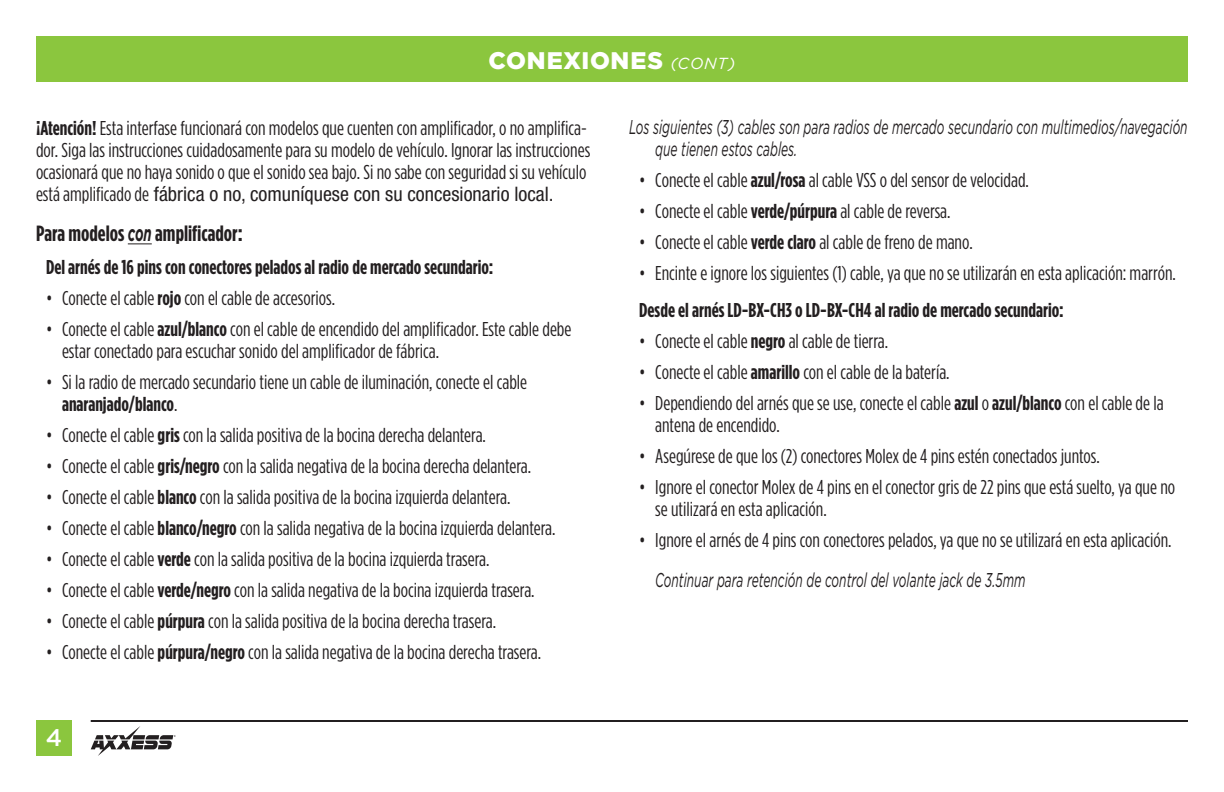
<style>
.page{position:relative;width:1224px;height:792px;background:#fff}
.page>*{position:absolute;margin:0;border:0;box-sizing:border-box;transform-origin:0 0}
.t1{font:900 24px "Gotham";letter-spacing:.03em;color:#fff}
.t2{font:500 24px "Gotham";color:#fff}
.t3{font:700 22px "Gotham Condensed";color:#231f20}
.t4{font:20px/22px "Gotham Condensed";color:#231f20}
.t5{font:italic 20px/22px "Gotham";color:#231f20;scale:.6 1}
.t6{font:700 20px "Gotham Condensed";color:#231f20}
.t7{font:condensed 20px "Helvetica Neue";color:#231f20}
.s1{font-weight:400;font-style:italic;font-size:16px}
.s2{font-weight:700}
.s3{font-family:"Gotham Condensed";font-stretch:normal}
.s4{font-family:"Gotham";font-style:italic}
</style>
<div class="page">
<div style="left:36px;top:36px;width:1152px;height:45px;background:#8bc63e"></div>
<div style="left:36px;top:720px;width:36px;height:36px;background:#8bc63e"></div>
<hr style="left:91px;top:720px;width:1097px;height:2px;background:#231f20">
<svg style="left:91px;top:726px;width:85px;height:30px"></svg>
<svg style="left:128px;top:244px;width:24px;height:1px"></svg>
<p class="t1" style="left:489px;top:46px;width:248px">CONEXIONES <span class="s1">(CONT)</span></p>
<p class="t4" style="left:36px;top:117px;width:556px"><span class="s2">¡Atención!</span> Esta interfase funcionará con modelos que cuenten con amplificador, o no amplifica&shy;dor. Siga las instrucciones cuidadosamente para su modelo de vehículo. Ignorar las instrucciones ocasionará que no haya sonido o que el sonido sea bajo. Si no sabe con seguridad si su vehículo</p>
<p class="t7" style="left:36px;top:182px;width:519px"><span class="s3">está amplificado de</span> fábrica o no, comuníquese con su concesionario local.</p>
<p class="t3" style="left:36px;top:221px;width:208px">Para modelos <span class="s4">con</span> amplificador:</p>
<p class="t6" style="left:46px;top:256px;width:449px">Del arnés de 16 pins con conectores pelados al radio de mercado secundario:</p>
<p class="t4" style="left:46px;top:287px;width:291px">• Conecte el cable <span class="s2">rojo</span> con el cable de accesorios.</p>
<p class="t4" style="left:62px;top:318px;width:511px;text-indent:-16px">• Conecte el cable <span class="s2">azul/blanco</span> con el cable de encendido del amplificador. Este cable debe estar conectado para escuchar sonido del amplificador de fábrica.</p>
<p class="t4" style="left:62px;top:371px;width:467px;text-indent:-16px">• Si la radio de mercado secundario tiene un cable de iluminación, conecte el cable <span class="s2">anaranjado/blanco</span>.</p>
<p class="t4" style="left:46px;top:424px;width:442px">• Conecte el cable <span class="s2">gris</span> con la salida positiva de la bocina derecha delantera.</p>
<p class="t4" style="left:46px;top:455px;width:487px">• Conecte el cable <span class="s2">gris/negro</span> con la salida negativa de la bocina derecha delantera.</p>
<p class="t4" style="left:46px;top:486px;width:466px">• Conecte el cable <span class="s2">blanco</span> con la salida positiva de la bocina izquierda delantera.</p>
<p class="t4" style="left:46px;top:517px;width:511px">• Conecte el cable <span class="s2">blanco/negro</span> con la salida negativa de la bocina izquierda delantera.</p>
<p class="t4" style="left:46px;top:548px;width:445px">• Conecte el cable <span class="s2">verde</span> con la salida positiva de la bocina izquierda trasera.</p>
<p class="t4" style="left:46px;top:579px;width:490px">• Conecte el cable <span class="s2">verde/negro</span> con la salida negativa de la bocina izquierda trasera.</p>
<p class="t4" style="left:46px;top:610px;width:452px">• Conecte el cable <span class="s2">púrpura</span> con la salida positiva de la bocina derecha trasera.</p>
<p class="t4" style="left:46px;top:641px;width:497px">• Conecte el cable <span class="s2">púrpura/negro</span> con la salida negativa de la bocina derecha trasera.</p>
<p class="t2" style="left:46px;top:724px;width:18px">4</p>
<p class="t5" style="left:655px;top:116px;width:889px;text-indent:-26px">Los siguientes (3) cables son para radios de mercado secundario con multimedios/navegación que tienen estos cables.</p>
<p class="t4" style="left:639px;top:169px;width:391px">• Conecte el cable <span class="s2">azul/rosa</span> al cable VSS o del sensor de velocidad.</p>
<p class="t4" style="left:639px;top:200px;width:313px">• Conecte el cable <span class="s2">verde/púrpura</span> al cable de reversa.</p>
<p class="t4" style="left:639px;top:231px;width:335px">• Conecte el cable <span class="s2">verde claro</span> al cable de freno de mano.</p>
<p class="t4" style="left:639px;top:262px;width:538px">• Encinte e ignore los siguientes (1) cable, ya que no se utilizarán en esta aplicación: marrón.</p>
<p class="t6" style="left:639px;top:298px;width:426px">Desde el arnés LD-BX-CH3 o LD-BX-CH4 al radio de mercado secundario:</p>
<p class="t4" style="left:639px;top:329px;width:250px">• Conecte el cable <span class="s2">negro</span> al cable de tierra.</p>
<p class="t4" style="left:639px;top:360px;width:312px">• Conecte el cable <span class="s2">amarillo</span> con el cable de la batería.</p>
<p class="t4" style="left:655px;top:391px;width:510px;text-indent:-16px">• Dependiendo del arnés que se use, conecte el cable <span class="s2">azul</span> o <span class="s2">azul/blanco</span> con el cable de la antena de encendido.</p>
<p class="t4" style="left:639px;top:444px;width:462px">• Asegúrese de que los (2) conectores Molex de 4 pins estén conectados juntos.</p>
<p class="t4" style="left:655px;top:475px;width:521px;text-indent:-16px">• Ignore el conector Molex de 4 pins en el conector gris de 22 pins que está suelto, ya que no se utilizará en esta aplicación.</p>
<p class="t4" style="left:639px;top:528px;width:534px">• Ignore el arnés de 4 pins con conectores pelados, ya que no se utilizará en esta aplicación.</p>
<p class="t5" style="left:655px;top:569px;width:619px">Continuar para retención de control del volante jack de 3.5mm</p>
</div>
